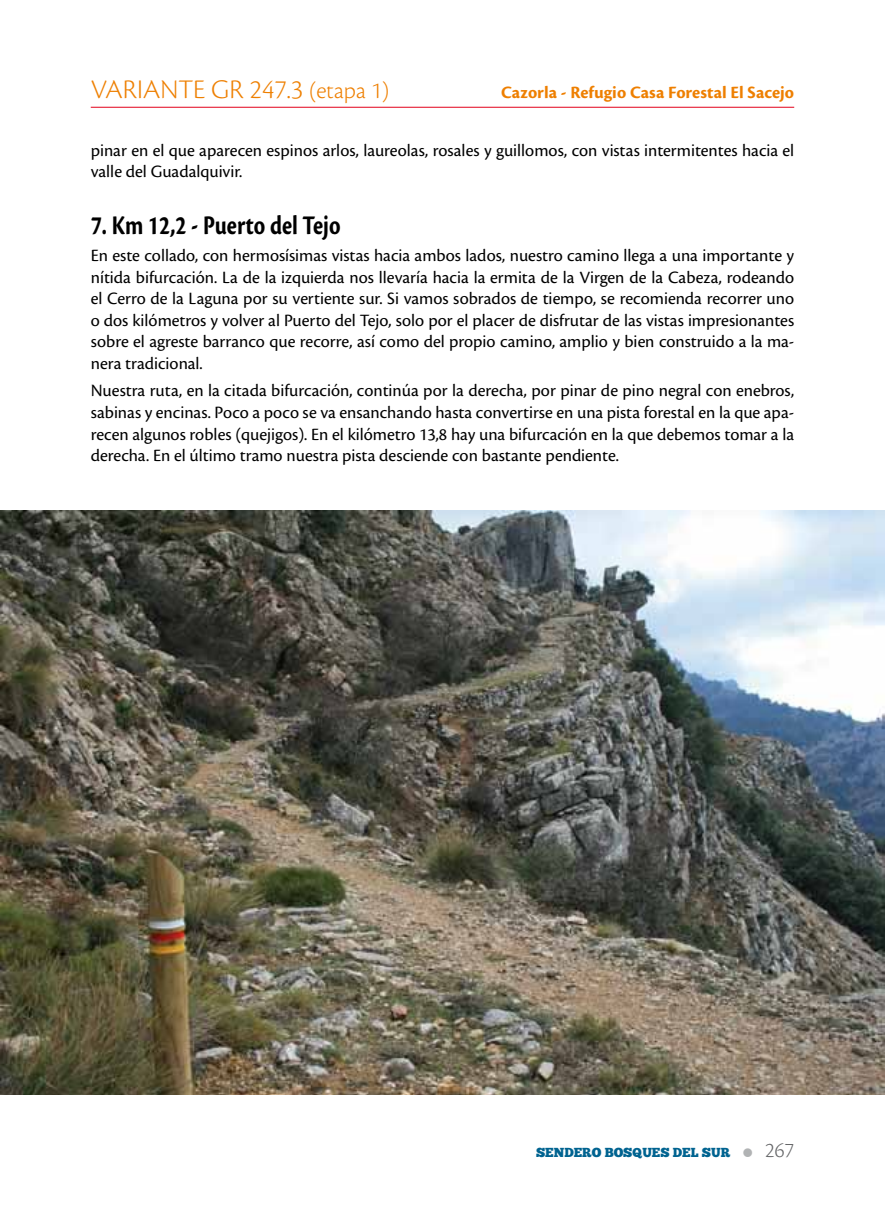
<style>
.page{position:relative;width:885px;height:1225px;background:#fff}
.page>*{position:absolute;margin:0;border:0;box-sizing:border-box;transform-origin:0 0}
.t1{font:700 28px "Cronos Pro";color:#000;scale:.8 1}
.t2{font:300 28px "Cronos Pro";color:#ee7f00}
.t3{font:300 24px "Cronos Pro";color:#ee7f00}
.t4{font:300 22px "Cronos Pro";color:#646567}
.t5{font:18px/21.6px "Cronos Pro";color:#000;text-align:justify}
.t6{font:700 18px "Cronos Pro";letter-spacing:-.005em;color:#ee7f00}
.t7{font:13px "Chunk Five";color:#006390}
.s1{font-size:28px}
</style>
<div class="page">
<hr style="left:91px;top:107px;width:703px;height:1px;background:#e2001a">
<img style="left:0;top:510px;width:884px;height:584px">
<h1 class="t2" style="left:91px;top:73px;width:16px">VARIANTE</h1>
<h2 class="t3" style="left:211px;top:77px;width:179px"><span class="s1">GR 247.3</span> (etapa 1)</h2>
<p class="t6" style="left:501px;top:82px;width:294px">Cazorla - Refugio Casa Forestal El Sacejo</p>
<p class="t5" style="left:91px;top:139px;width:705px">pinar en el que aparecen espinos arlos, laureolas, rosales y guillomos, con vistas intermitentes hacia el valle del Guadalquivir.</p>
<h1 class="t1" style="left:91px;top:209px;width:313px">7. Km 12,2 - Puerto del Tejo</h1>
<p class="t5" style="left:91px;top:245px;width:705px">En este collado, con hermosísimas vistas hacia ambos lados, nuestro camino llega a una importante y nítida bifurcación. La de la izquierda nos llevaría hacia la ermita de la Virgen de la Cabeza, rodeando el Cerro de la Laguna por su vertiente sur. Si vamos sobrados de tiempo, se recomienda recorrer uno o dos kilómetros y volver al Puerto del Tejo, solo por el placer de disfrutar de las vistas impresionantes sobre el agreste barranco que recorre, así como del propio camino, amplio y bien construido a la ma&shy;nera tradicional.</p>
<p class="t5" style="left:91px;top:380px;width:704px">Nuestra ruta, en la citada bifurcación, continúa por la derecha, por pinar de pino negral con enebros, sabinas y encinas. Poco a poco se va ensanchando hasta convertirse en una pista forestal en la que apa&shy;recen algunos robles (quejigos). En el kilómetro 13,8 hay una bifurcación en la que debemos tomar a la derecha. En el último tramo nuestra pista desciende con bastante pendiente.</p>
<p class="t7" style="left:536px;top:1146px;width:196px">SENDERO BOSQUES DEL SUR</p>
<p class="t4" style="left:765px;top:1137px;width:31px">267</p>
</div>
